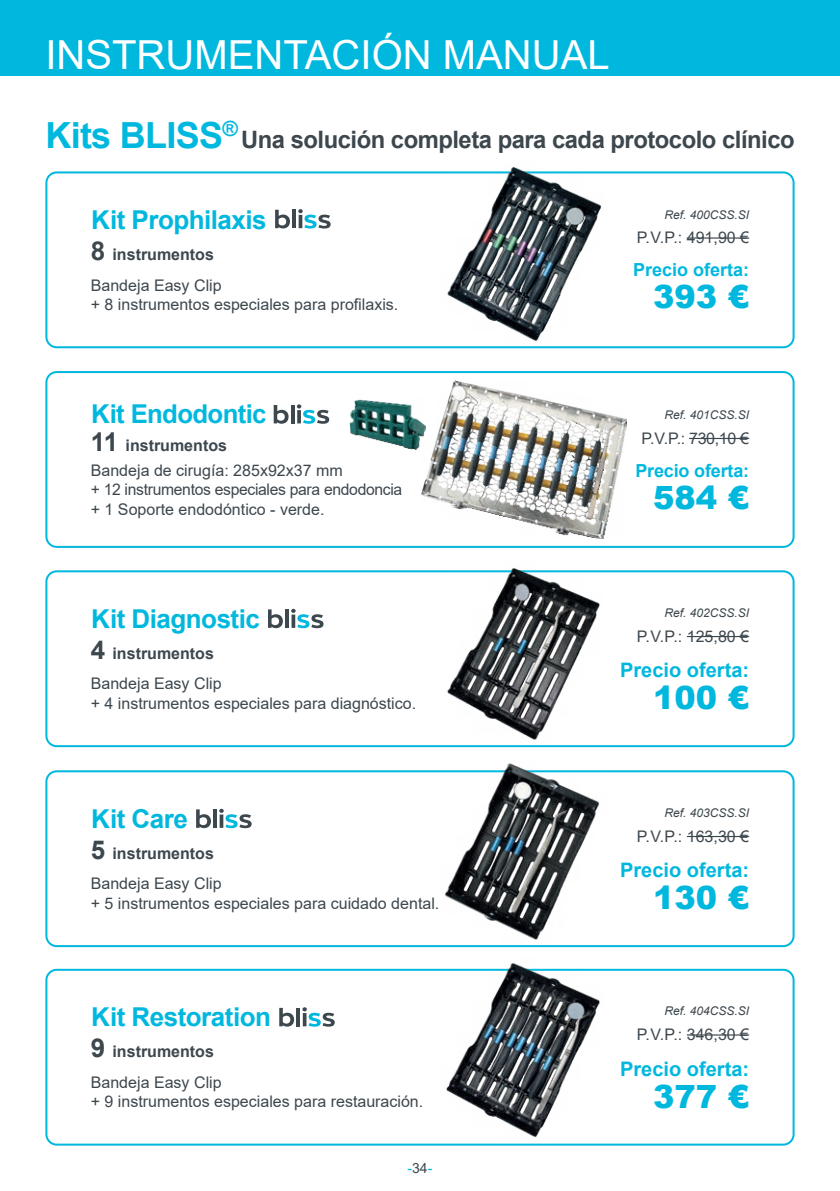
<style>
.page{position:relative;width:840px;height:1191px;background:#fff}
.page>*{position:absolute;margin:0;border:0;box-sizing:border-box;transform-origin:0 0}
.t1{font:40px "Arial";color:#fff}
.t2{font:900 32px "Arial";color:#00b8de}
.t3{font:700 26px "Arial";letter-spacing:-.02em;color:#00b8de}
.t4{font:700 24px "Arial";letter-spacing:-.02em;color:#3d474e}
.t5{font:700 21px "Arial";color:#00b8de}
.t6{font:700 20px "Arial";color:#00b8de}
.t7{font:700 18px "Arial";letter-spacing:-.005em;color:#00b8de}
.t8{font:16px/30.6px "Arial";color:#3d474e}
.t9{font:16px/19.2px "Arial";letter-spacing:-.02em;color:#3d474e}
.t10{font:14px "Arial";color:#00b8de}
.t11{font:italic 12px "Arial";color:#3d474e}
.s1{font-size:36px;color:#00b8de}
.s2{font-weight:700;font-size:26px}
.s3{font-weight:700}
.s4{color:#3d474e}
</style>
<div class="page">
<div style="left:0;top:0;width:839px;height:76px;background:#00b8de"></div>
<div style="left:45px;top:171px;width:749px;height:177px;border:2px solid #00b8de;border-radius:10px"></div>
<div style="left:45px;top:371px;width:749px;height:177px;border:2px solid #00b8de;border-radius:10px"></div>
<div style="left:45px;top:570px;width:749px;height:177px;border:2px solid #00b8de;border-radius:10px"></div>
<div style="left:45px;top:770px;width:749px;height:177px;border:2px solid #00b8de;border-radius:10px"></div>
<div style="left:45px;top:968px;width:749px;height:177px;border:2px solid #00b8de;border-radius:10px"></div>
<hr style="left:686px;top:237px;width:62px;height:2px;background:#3d474e">
<hr style="left:688px;top:438px;width:60px;height:1px;background:#3d474e">
<hr style="left:686px;top:636px;width:62px;height:1px;background:#3d474e">
<hr style="left:686px;top:836px;width:62px;height:1px;background:#3d474e">
<hr style="left:686px;top:1034px;width:62px;height:1px;background:#3d474e">
<svg style="left:275px;top:210px;width:15px;height:18px"></svg>
<hr style="left:292px;top:210px;width:4px;height:18px;background:#3d474e">
<svg style="left:298px;top:209px;width:32px;height:19px"></svg>
<svg style="left:273px;top:405px;width:15px;height:19px"></svg>
<hr style="left:291px;top:405px;width:3px;height:18px;background:#3d474e">
<svg style="left:297px;top:404px;width:32px;height:20px"></svg>
<svg style="left:268px;top:609px;width:15px;height:19px"></svg>
<hr style="left:285px;top:609px;width:4px;height:19px;background:#3d474e">
<svg style="left:291px;top:609px;width:32px;height:19px"></svg>
<svg style="left:196px;top:809px;width:15px;height:19px"></svg>
<hr style="left:213px;top:809px;width:4px;height:19px;background:#3d474e">
<svg style="left:219px;top:808px;width:32px;height:20px"></svg>
<svg style="left:279px;top:1007px;width:15px;height:19px"></svg>
<hr style="left:296px;top:1007px;width:4px;height:19px;background:#3d474e">
<svg style="left:302px;top:1007px;width:32px;height:19px"></svg>
<img style="left:442px;top:963px;width:162px;height:175px">
<img style="left:441px;top:763px;width:164px;height:182px">
<img style="left:444px;top:568px;width:159px;height:172px">
<img style="left:421px;top:380px;width:205px;height:158px">
<img style="left:349px;top:397px;width:76px;height:53px">
<img style="left:442px;top:166px;width:162px;height:176px">
<h1 class="t1" style="left:45px;top:27px;width:565px">INSTRUMENTACIÓN MANUAL</h1>
<h3 class="t5" style="left:222px;top:113px;width:17px">®</h3>
<h3 class="t4" style="left:45px;top:122px;width:750px"><span class="s1">Kits BLISS</span> Una solución completa para cada protocolo clínico</h3>
<h3 class="t3" style="left:91px;top:201px;width:177px">Kit Prophilaxis</h3>
<p class="t8" style="left:91px;top:239px;width:132px"><span class="s2">8</span> <span class="s3">instrumentos<br></span>Bandeja Easy Clip</p>
<p class="t8" style="left:91px;top:289px;width:309px">+ 8 instrumentos especiales para profilaxis.</p>
<h3 class="t3" style="left:91px;top:396px;width:177px">Kit Endodontic</h3>
<p class="t8" style="left:91px;top:433px;width:253px;line-height:24.8px"><span class="s2">11</span> <span class="s3">instrumentos<br></span>Bandeja de cirugía: 285x92x37 mm</p>
<p class="t9" style="left:91px;top:480px;width:313px">+ 12 instrumentos especiales para endodoncia + 1 Soporte endodóntico - verde.</p>
<h3 class="t3" style="left:91px;top:600px;width:170px">Kit Diagnostic</h3>
<p class="t8" style="left:91px;top:638px;width:132px"><span class="s2">4</span> <span class="s3">instrumentos<br></span>Bandeja Easy Clip</p>
<p class="t8" style="left:91px;top:687px;width:327px">+ 4 instrumentos especiales para diagnóstico.</p>
<h3 class="t3" style="left:91px;top:800px;width:98px">Kit Care</h3>
<p class="t8" style="left:91px;top:838px;width:132px"><span class="s2">5</span> <span class="s3">instrumentos<br></span>Bandeja Easy Clip</p>
<p class="t8" style="left:91px;top:887px;width:350px">+ 5 instrumentos especiales para cuidado dental.</p>
<h3 class="t3" style="left:91px;top:998px;width:181px">Kit Restoration</h3>
<p class="t8" style="left:91px;top:1036px;width:132px"><span class="s2">9</span> <span class="s3">instrumentos<br></span>Bandeja Easy Clip</p>
<p class="t8" style="left:91px;top:1086px;width:334px">+ 9 instrumentos especiales para restauración.</p>
<p class="t10" style="left:407px;top:1158px;width:26px">-<span class="s4">34</span>-</p>
<p class="t11" style="left:664px;top:206px;width:86px">Ref. 400CSS.SI</p>
<p class="t8" style="left:636px;top:222px;width:114px">P.V.P.: 491,90 €</p>
<p class="t7" style="left:632px;top:257px;width:118px">Precio oferta:</p>
<h2 class="t2" style="left:652px;top:274px;width:98px">393 €</h2>
<p class="t11" style="left:664px;top:407px;width:86px">Ref. 401CSS.SI</p>
<p class="t8" style="left:641px;top:423px;width:109px">P.V.P.: 730,10 €</p>
<p class="t7" style="left:635px;top:458px;width:115px">Precio oferta:</p>
<h2 class="t2" style="left:652px;top:474px;width:98px">584 €</h2>
<p class="t11" style="left:664px;top:605px;width:86px">Ref. 402CSS.SI</p>
<p class="t8" style="left:636px;top:621px;width:114px">P.V.P.: 125,80 €</p>
<p class="t6" style="left:619px;top:656px;width:130px">Precio oferta:</p>
<h2 class="t2" style="left:652px;top:674px;width:98px">100 €</h2>
<p class="t11" style="left:664px;top:805px;width:86px">Ref. 403CSS.SI</p>
<p class="t8" style="left:636px;top:821px;width:114px">P.V.P.: 163,30 €</p>
<p class="t6" style="left:619px;top:856px;width:130px">Precio oferta:</p>
<h2 class="t2" style="left:652px;top:874px;width:98px">130 €</h2>
<p class="t11" style="left:664px;top:1003px;width:86px">Ref. 404CSS.SI</p>
<p class="t8" style="left:636px;top:1019px;width:114px">P.V.P.: 346,30 €</p>
<p class="t6" style="left:619px;top:1054px;width:130px">Precio oferta:</p>
<h2 class="t2" style="left:652px;top:1073px;width:98px">377 €</h2>
</div>
